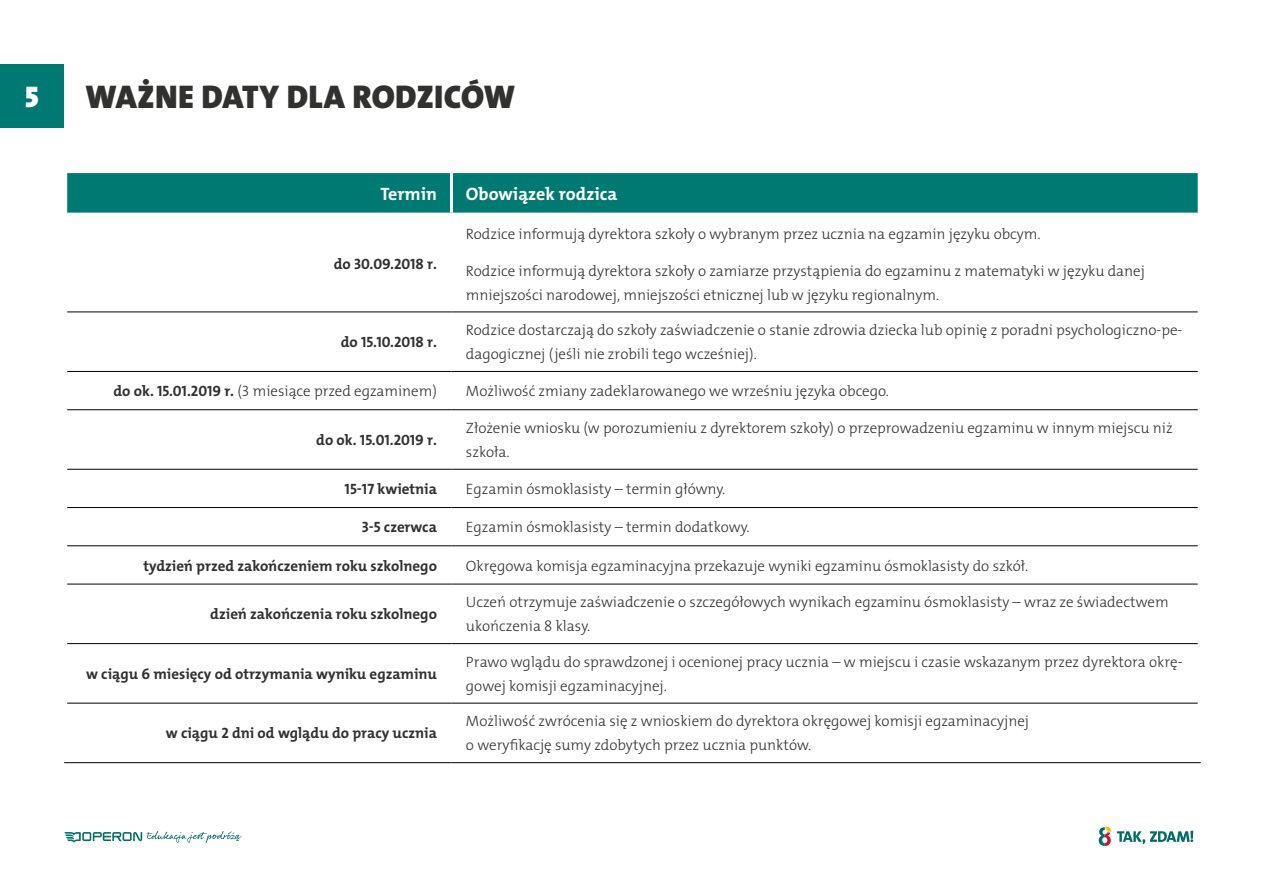
<style>
.page{position:relative;width:1263px;height:893px;background:#fff}
.page>*{position:absolute;margin:0;border:0;box-sizing:border-box;transform-origin:0 0}
.t1{font:900 33px "The Mix Os F";letter-spacing:.005em;color:#313130}
.t2{font:900 30px "The Mix Os F";color:#fff}
.t3{font:700 18px "The Mix Os F";color:#fff}
.t4{font:300 15px/24px "The Mix Os F";color:#313130}
.t5{font:700 15px "The Mix Os F";color:#313130}
.s1{font-weight:700}
</style>
<div class="page">
<svg style="left:65px;top:831px;width:177px;height:12px"></svg>
<svg style="left:1117px;top:831px;width:76px;height:13px"></svg>
<svg style="left:1099px;top:826px;width:12px;height:20px"></svg>
<div style="left:0;top:64px;width:64px;height:64px;background:#007972"></div>
<div style="left:67px;top:173px;width:1131px;height:40px;background:#007972"></div>
<svg style="left:67px;top:311px;width:1131px;height:392px"></svg>
<hr style="left:450px;top:173px;width:3px;height:40px;background:#fff">
<hr style="left:450px;top:252px;width:3px;height:60px;background:#fff">
<hr style="left:450px;top:312px;width:3px;height:59px;background:#fff">
<hr style="left:450px;top:372px;width:3px;height:38px;background:#fff">
<hr style="left:450px;top:410px;width:3px;height:59px;background:#fff">
<hr style="left:450px;top:469px;width:3px;height:38px;background:#fff">
<hr style="left:450px;top:508px;width:3px;height:38px;background:#fff">
<hr style="left:450px;top:546px;width:3px;height:38px;background:#fff">
<hr style="left:450px;top:584px;width:3px;height:59px;background:#fff">
<hr style="left:450px;top:644px;width:3px;height:59px;background:#fff">
<hr style="left:67px;top:312px;width:384px;height:1px;background:#000">
<hr style="left:451px;top:312px;width:747px;height:1px;background:#000">
<hr style="left:67px;top:371px;width:384px;height:1px;background:#000">
<hr style="left:451px;top:371px;width:747px;height:1px;background:#000">
<hr style="left:67px;top:409px;width:384px;height:1px;background:#000">
<hr style="left:451px;top:409px;width:747px;height:1px;background:#000">
<hr style="left:67px;top:469px;width:384px;height:1px;background:#000">
<hr style="left:451px;top:469px;width:747px;height:1px;background:#000">
<hr style="left:67px;top:507px;width:384px;height:1px;background:#000">
<hr style="left:451px;top:507px;width:747px;height:1px;background:#000">
<hr style="left:67px;top:545px;width:384px;height:1px;background:#000">
<hr style="left:451px;top:545px;width:747px;height:1px;background:#000">
<hr style="left:67px;top:584px;width:384px;height:1px;background:#000">
<hr style="left:451px;top:584px;width:747px;height:1px;background:#000">
<hr style="left:67px;top:643px;width:384px;height:1px;background:#000">
<hr style="left:451px;top:643px;width:747px;height:1px;background:#000">
<hr style="left:67px;top:703px;width:384px;height:1px;background:#000">
<hr style="left:451px;top:703px;width:747px;height:1px;background:#000">
<hr style="left:64px;top:762px;width:387px;height:1px;background:#000">
<hr style="left:451px;top:762px;width:750px;height:1px;background:#000">
<h2 class="t2" style="left:25px;top:77px;width:15px">5</h2>
<h1 class="t1" style="left:85px;top:76px;width:431px">WAŻNE DATY DLA RODZICÓW</h1>
<p class="t3" style="left:380px;top:182px;width:58px">Termin</p>
<p class="t3" style="left:466px;top:182px;width:153px">Obowiązek rodzica</p>
<p class="t5" style="left:334px;top:254px;width:105px">do 30.09.2018 r.</p>
<p class="t5" style="left:341px;top:333px;width:98px">do 15.10.2018 r.</p>
<p class="t4" style="left:466px;top:222px;width:576px">Rodzice informują dyrektora szkoły o wybranym przez ucznia na egzamin języku obcym.</p>
<p class="t4" style="left:466px;top:259px;width:680px">Rodzice informują dyrektora szkoły o zamiarze przystąpienia do egzaminu z matematyki w języku danej mniejszości narodowej, mniejszości etnicznej lub w języku regionalnym.</p>
<p class="t4" style="left:466px;top:318px;width:718px">Rodzice dostarczają do szkoły zaświadczenie o stanie zdrowia dziecka lub opinię z poradni psychologiczno-pe&shy;dagogicznej (jeśli nie zrobili tego wcześniej).</p>
<p class="t4" style="left:113px;top:379px;width:325px"><span class="s1">do ok. 15.01.2019 r.</span> (3 miesiące przed egzaminem)</p>
<p class="t4" style="left:466px;top:379px;width:424px">Możliwość zmiany zadeklarowanego we wrześniu języka obcego.</p>
<p class="t5" style="left:316px;top:430px;width:122px">do ok. 15.01.2019 r.</p>
<p class="t4" style="left:466px;top:416px;width:708px">Złożenie wniosku (w porozumieniu z dyrektorem szkoły) o przeprowadzeniu egzaminu w innym miejscu niż szkoła.</p>
<p class="t5" style="left:345px;top:479px;width:94px">15-17 kwietnia</p>
<p class="t4" style="left:466px;top:477px;width:261px">Egzamin ósmoklasisty – termin główny.</p>
<p class="t5" style="left:362px;top:517px;width:77px">3-5 czerwca</p>
<p class="t4" style="left:466px;top:515px;width:285px">Egzamin ósmoklasisty – termin dodatkowy.</p>
<p class="t5" style="left:143px;top:556px;width:295px">tydzień przed zakończeniem roku szkolnego</p>
<p class="t4" style="left:466px;top:554px;width:564px">Okręgowa komisja egzaminacyjna przekazuje wyniki egzaminu ósmoklasisty do szkół.</p>
<p class="t5" style="left:210px;top:605px;width:228px">dzień zakończenia roku szkolnego</p>
<p class="t4" style="left:466px;top:590px;width:704px">Uczeń otrzymuje zaświadczenie o szczegółowych wynikach egzaminu ósmoklasisty – wraz ze świadectwem ukończenia 8 klasy.</p>
<p class="t5" style="left:86px;top:664px;width:352px">w ciągu 6 miesięcy od otrzymania wyniku egzaminu</p>
<p class="t4" style="left:466px;top:650px;width:718px">Prawo wglądu do sprawdzonej i ocenionej pracy ucznia – w miejscu i czasie wskazanym przez dyrektora okrę&shy;gowej komisji egzaminacyjnej.</p>
<p class="t5" style="left:166px;top:724px;width:273px">w ciągu 2 dni od wglądu do pracy ucznia</p>
<p class="t4" style="left:466px;top:709px;width:565px">Możliwość zwrócenia się z wnioskiem do dyrektora okręgowej komisji egzaminacyjnej o weryfikację sumy zdobytych przez ucznia punktów.</p>
</div>
